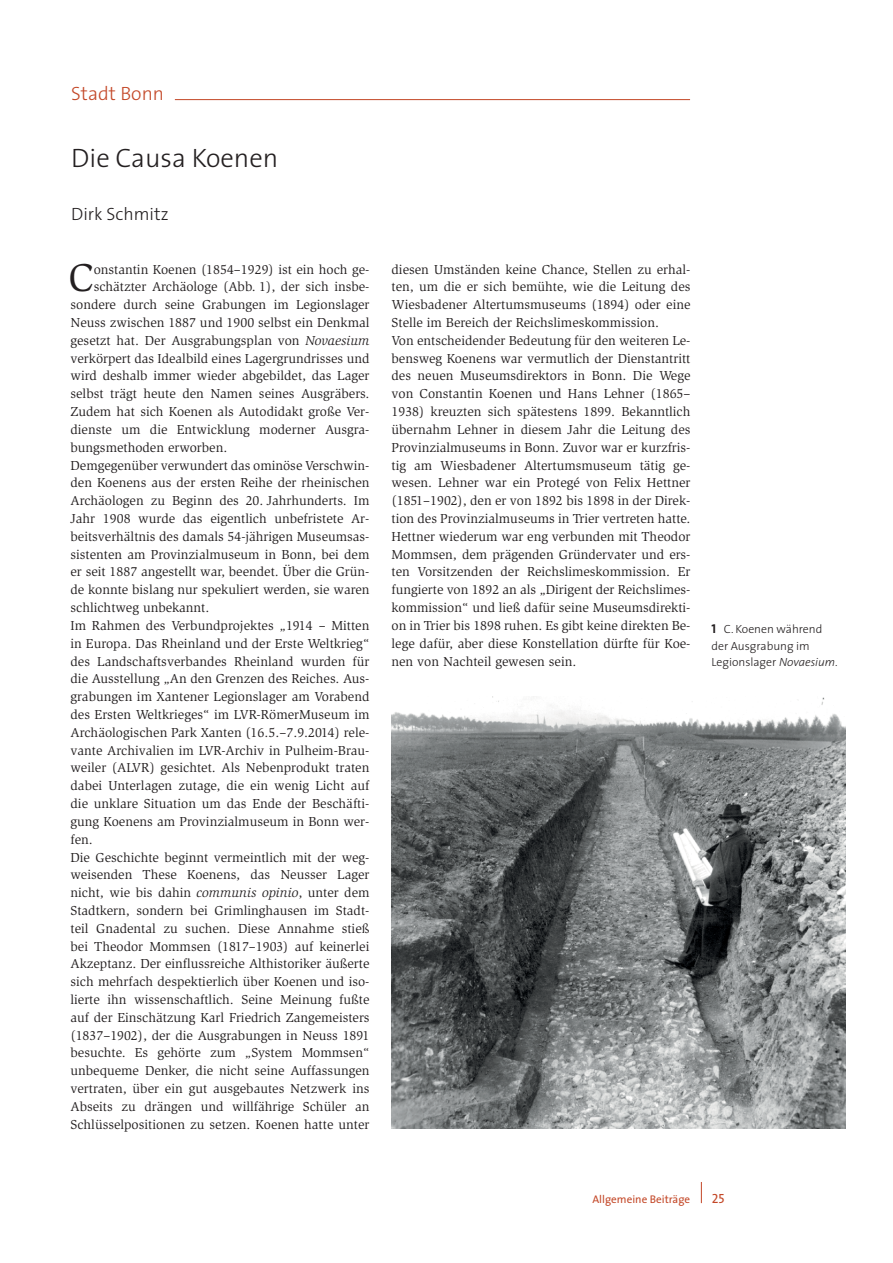
<style>
.page{position:relative;width:893px;height:1263px;background:#fff}
.page>*{position:absolute;margin:0;border:0;box-sizing:border-box;transform-origin:0 0}
.t1{font:39.9px "Slimbach";color:#231f20}
.t2{font:300 26.7px "The Sans";color:#231f20}
.t3{font:300 19.35px "The Sans";color:#c34727}
.t4{font:300 17.85px "The Sans";color:#231f20}
.t5{font:13.35px/17.9px "Slimbach";color:#231f20}
.t6{font:13.35px "The Sans Caps";color:#c34727}
.t7{font:300 11.85px/16.4px "The Sans";color:#231f20}
.t8{font:11.1px "The Sans";color:#c34727}
.s1{font-style:italic}
.s2{font-family:"The Sans Bold Caps";font-weight:400;font-size:12.9px}
</style>
<div class="page">
<svg style="left:701px;top:1182px;width:1px;height:21px"></svg>
<img style="left:391px;top:697px;width:455px;height:431px">
<hr style="left:175px;top:99px;width:515px;height:1px;background:#c34727">
<h3 class="t3" style="left:71px;top:86px;width:94px">Stadt Bonn</h3>
<h2 class="t2" style="left:71px;top:147px;width:209px">Die Causa Koenen</h2>
<h3 class="t4" style="left:71px;top:207px;width:99px">Dirk Schmitz</h3>
<h1 class="t1" style="left:69px;top:263px;width:27px">C</h1>
<p class="t5" style="left:94px;top:261px;width:277px">onstantin Koenen (1854–1929) ist ein hoch ge-</p>
<p class="t5" style="left:94px;top:279px;width:277px">schätzter Archäologe (Abb. 1), der sich insbe-</p>
<p class="t5" style="left:71px;top:297px;width:300px">sondere durch seine Grabungen im Legionslager</p>
<p class="t5" style="left:71px;top:315px;width:300px">Neuss zwischen 1887 und 1900 selbst ein Denkmal</p>
<p class="t5" style="left:71px;top:332px;width:300px">gesetzt hat. Der Ausgrabungsplan von <span class="s1">Novaesium</span></p>
<p class="t5" style="left:71px;top:350px;width:300px">verkörpert das Idealbild eines Lagergrundrisses und</p>
<p class="t5" style="left:71px;top:368px;width:300px">wird deshalb immer wieder abgebildet, das Lager</p>
<p class="t5" style="left:71px;top:386px;width:300px">selbst trägt heute den Namen seines Ausgräbers.</p>
<p class="t5" style="left:71px;top:404px;width:300px">Zudem hat sich Koenen als Autodidakt große Ver-</p>
<p class="t5" style="left:71px;top:422px;width:300px">dienste um die Entwicklung moderner Ausgra-</p>
<p class="t5" style="left:71px;top:439px;width:158px">bungsmethoden erworben.</p>
<p class="t5" style="left:71px;top:457px;width:300px">Demgegenüber verwundert das ominöse Verschwin-</p>
<p class="t5" style="left:71px;top:475px;width:300px">den Koenens aus der ersten Reihe der rheinischen</p>
<p class="t5" style="left:71px;top:493px;width:300px">Archäologen zu Beginn des 20. Jahrhunderts. Im</p>
<p class="t5" style="left:71px;top:511px;width:300px">Jahr 1908 wurde das eigentlich unbefristete Ar-</p>
<p class="t5" style="left:71px;top:528px;width:300px">beitsverhältnis des damals 54-jährigen Museumsas-</p>
<p class="t5" style="left:71px;top:546px;width:300px">sistenten am Provinzialmuseum in Bonn, bei dem</p>
<p class="t5" style="left:71px;top:564px;width:300px">er seit 1887 angestellt war, beendet. Über die Grün-</p>
<p class="t5" style="left:71px;top:582px;width:300px">de konnte bislang nur spekuliert werden, sie waren</p>
<p class="t5" style="left:71px;top:600px;width:140px">schlichtweg unbekannt.</p>
<p class="t5" style="left:71px;top:618px;width:300px">Im Rahmen des Verbundprojektes „1914 – Mitten</p>
<p class="t5" style="left:71px;top:635px;width:300px">in Europa. Das Rheinland und der Erste Weltkrieg“</p>
<p class="t5" style="left:71px;top:653px;width:300px">des Landschaftsverbandes Rheinland wurden für</p>
<p class="t5" style="left:71px;top:671px;width:300px">die Ausstellung „An den Grenzen des Reiches. Aus-</p>
<p class="t5" style="left:71px;top:689px;width:300px">grabungen im Xantener Legionslager am Vorabend</p>
<p class="t5" style="left:71px;top:707px;width:300px">des Ersten Weltkrieges“ im LVR-RömerMuseum im</p>
<p class="t5" style="left:71px;top:724px;width:300px">Archäologischen Park Xanten (16.5.–7.9.2014) rele-</p>
<p class="t5" style="left:71px;top:742px;width:300px">vante Archivalien im LVR-Archiv in Pulheim-Brau-</p>
<p class="t5" style="left:71px;top:760px;width:300px">weiler (ALVR) gesichtet. Als Nebenprodukt traten</p>
<p class="t5" style="left:71px;top:778px;width:300px">dabei Unterlagen zutage, die ein wenig Licht auf</p>
<p class="t5" style="left:71px;top:796px;width:300px">die unklare Situation um das Ende der Beschäfti-</p>
<p class="t5" style="left:71px;top:813px;width:300px">gung Koenens am Provinzialmuseum in Bonn wer-</p>
<p class="t5" style="left:71px;top:831px;width:24px">fen.</p>
<p class="t5" style="left:71px;top:849px;width:300px">Die Geschichte beginnt vermeintlich mit der weg-</p>
<p class="t5" style="left:71px;top:867px;width:300px">weisenden These Koenens, das Neusser Lager</p>
<p class="t5" style="left:71px;top:885px;width:300px">nicht, wie bis dahin <span class="s1">communis opinio</span>, unter dem</p>
<p class="t5" style="left:71px;top:903px;width:300px">Stadtkern, sondern bei Grimlinghausen im Stadt-</p>
<p class="t5" style="left:71px;top:920px;width:300px">teil Gnadental zu suchen. Diese Annahme stieß</p>
<p class="t5" style="left:71px;top:938px;width:300px">bei Theodor Mommsen (1817–1903) auf keinerlei</p>
<p class="t5" style="left:71px;top:956px;width:300px">Akzeptanz. Der einflussreiche Althistoriker äußerte</p>
<p class="t5" style="left:71px;top:974px;width:300px">sich mehrfach despektierlich über Koenen und iso-</p>
<p class="t5" style="left:71px;top:992px;width:300px">lierte ihn wissenschaftlich. Seine Meinung fußte</p>
<p class="t5" style="left:71px;top:1009px;width:300px">auf der Einschätzung Karl Friedrich Zangemeisters</p>
<p class="t5" style="left:71px;top:1027px;width:300px">(1837–1902), der die Ausgrabungen in Neuss 1891</p>
<p class="t5" style="left:71px;top:1045px;width:300px">besuchte. Es gehörte zum „System Mommsen“</p>
<p class="t5" style="left:71px;top:1063px;width:300px">unbequeme Denker, die nicht seine Auffassungen</p>
<p class="t5" style="left:71px;top:1081px;width:300px">vertraten, über ein gut ausgebautes Netzwerk ins</p>
<p class="t5" style="left:71px;top:1099px;width:300px">Abseits zu drängen und willfährige Schüler an</p>
<p class="t5" style="left:71px;top:1116px;width:300px">Schlüsselpositionen zu setzen. Koenen hatte unter</p>
<p class="t5" style="left:391px;top:261px;width:300px">diesen Umständen keine Chance, Stellen zu erhal&shy;ten, um die er sich bemühte, wie die Leitung des Wiesbadener Altertumsmuseums (1894) oder eine Stelle im Bereich der Reichslimeskommission.<br>Von entscheidender Bedeutung für den weiteren Le&shy;bensweg Koenens war vermutlich der Dienstantritt des neuen Museumsdirektors in Bonn. Die Wege von Constantin Koenen und Hans Lehner (1865– 1938) kreuzten sich spätestens 1899. Bekanntlich übernahm Lehner in diesem Jahr die Leitung des Provinzialmuseums in Bonn. Zuvor war er kurzfris&shy;tig am Wiesbadener Altertumsmuseum tätig ge&shy;wesen. Lehner war ein Protegé von Felix Hettner (1851–1902), den er von 1892 bis 1898 in der Direk&shy;tion des Provinzialmuseums in Trier vertreten hatte.<br>Hettner wiederum war eng verbunden mit Theodor Mommsen, dem prägenden Gründervater und ers&shy;ten Vorsitzenden der Reichslimeskommission. Er fungierte von 1892 an als „Dirigent der Reichslimes&shy;kommission“ und ließ dafür seine Museumsdirekti&shy;on in Trier bis 1898 ruhen. Es gibt keine direkten Be&shy;lege dafür, aber diese Konstellation dürfte für Koe&shy;nen von Nachteil gewesen sein.</p>
<p class="t7" style="left:711px;top:622px;width:128px"><span class="s2">1</span> C. Koenen während der Ausgrabung im<br>Legionslager <span class="s1">Novaesium</span>.</p>
<p class="t8" style="left:592px;top:1195px;width:99px">Allgemeine Beiträge</p>
<p class="t6" style="left:712px;top:1194px;width:14px">25</p>
</div>
